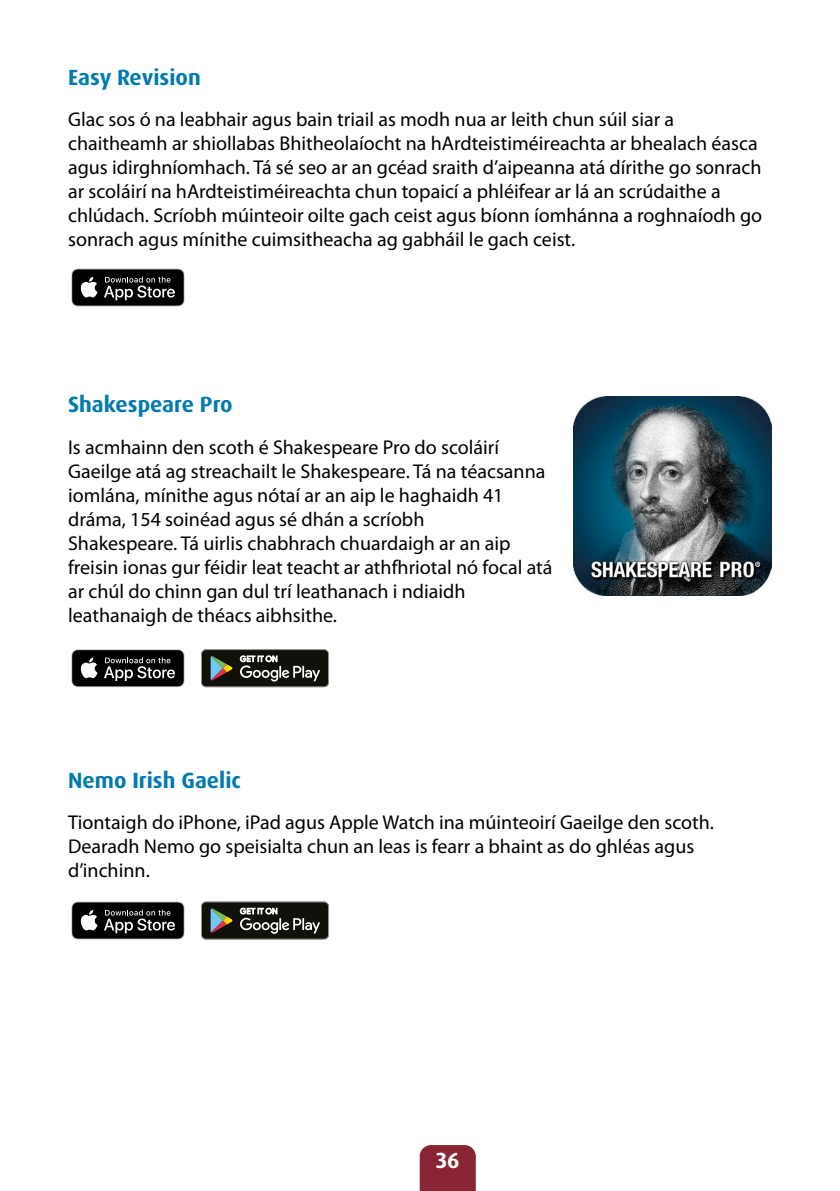
<style>
.page{position:relative;width:840px;height:1191px;background:#fff}
.page>*{position:absolute;margin:0;border:0;box-sizing:border-box;transform-origin:0 0}
.t1{font:700 22px "Dax Pro";color:#007ab0}
.t2{font:700 22px "Dax Pro";color:#fff}
.t3{font:20px/24px "Myriad Pro";color:#000}
</style>
<div class="page">
<svg style="left:71px;top:269px;width:113px;height:37px"></svg>
<img style="left:573px;top:397px;width:198px;height:198px">
<svg style="left:71px;top:649px;width:113px;height:38px"></svg>
<svg style="left:201px;top:649px;width:128px;height:38px"></svg>
<svg style="left:71px;top:901px;width:113px;height:38px"></svg>
<svg style="left:201px;top:901px;width:128px;height:38px"></svg>
<div style="left:419px;top:1145px;width:56px;height:46px;background:#892532"></div>
<p class="t1" style="left:68px;top:63px;width:134px">Easy Revision</p>
<p class="t3" style="left:68px;top:107px;width:695px">Glac sos ó na leabhair agus bain triail as modh nua ar leith chun súil siar a chaitheamh ar shiollabas Bhitheolaíocht na hArdteistiméireachta ar bhealach éasca agus idirghníomhach. Tá sé seo ar an gcéad sraith d’aipeanna atá dírithe go sonrach ar scoláirí na hArdteistiméireachta chun topaicí a phléifear ar lá an scrúdaithe a chlúdach. Scríobh múinteoir oilte gach ceist agus bíonn íomhánna a roghnaíodh go sonrach agus mínithe cuimsitheacha ag gabháil le gach ceist.</p>
<p class="t1" style="left:68px;top:390px;width:166px">Shakespeare Pro</p>
<p class="t3" style="left:68px;top:434px;width:485px">Is acmhainn den scoth é Shakespeare Pro do scoláirí Gaeilge atá ag streachailt le Shakespeare. Tá na téacsanna iomlána, mínithe agus nótaí ar an aip le haghaidh 41 dráma, 154 soinéad agus sé dhán a scríobh<br>Shakespeare. Tá uirlis chabhrach chuardaigh ar an aip freisin ionas gur féidir leat teacht ar athfhriotal nó focal atá ar chúl do chinn gan dul trí leathanach i ndiaidh leathanaigh de théacs aibhsithe.</p>
<p class="t1" style="left:68px;top:765px;width:174px">Nemo Irish Gaelic</p>
<p class="t3" style="left:68px;top:809px;width:647px">Tiontaigh do iPhone, iPad agus Apple Watch ina múinteoirí Gaeilge den scoth.<br>Dearadh Nemo go speisialta chun an leas is fearr a bhaint as do ghléas agus d’inchinn.</p>
<p class="t2" style="left:435px;top:1146px;width:25px">36</p>
</div>
